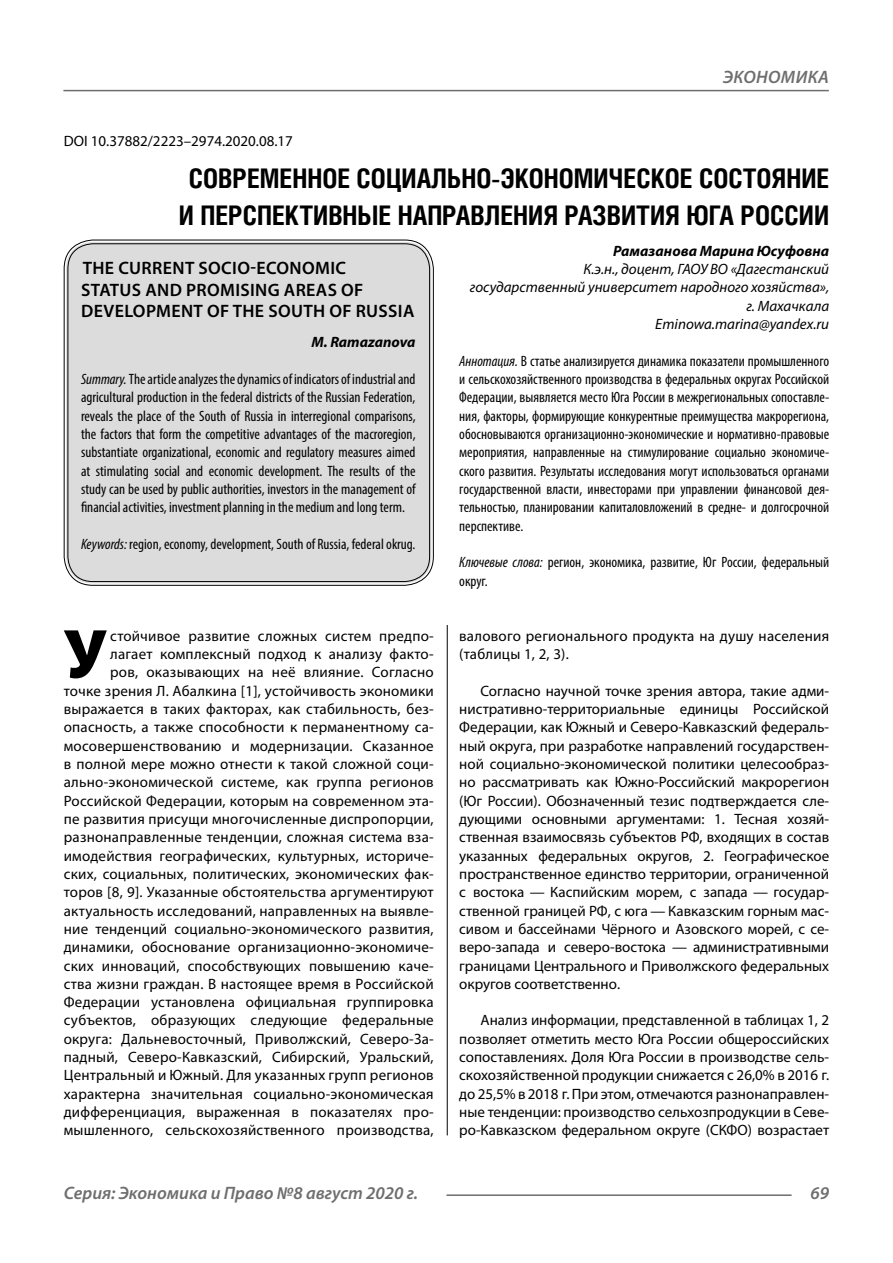
<style>
.page{position:relative;width:893px;height:1263px;background:#fff}
.page>*{position:absolute;margin:0;border:0;box-sizing:border-box;transform-origin:0 0}
.Bukvica{font:900 69.3px "Myriad Pro";color:#000}
.Header{font:700 27px/37.5px "Helios Cond C";color:#000;text-align:center}
.Header-eng{font:600 18px/21.6px "Myriad Pro";letter-spacing:.02em;color:#000}
.t1{font:italic 600 18px "Myriad Pro";color:#6e6e6e}
.Bukvica-2{font:15px/18.3px "Myriad Pro";letter-spacing:.015em;color:#000;text-align:right}
.Normal{font:15px/18.3px "Myriad Pro";color:#000;text-align:justify}
.Annotation-rus{font:condensed 15px/18.3px "Myriad Pro";color:#000;text-align:justify}
.Annotation-eng{font:condensed 15px/18.3px "Myriad Pro";color:#000;text-align:justify}
.Author-doc{font:italic 15px/18.3px "Myriad Pro";color:#000;text-align:right}
.DOI{font:15px "Myriad Pro";color:#000}
.Author{font:italic 700 15px "Myriad Pro";color:#000}
.Author-email{font:italic 15px "Myriad Pro";color:#000}
.Author-eng{font:italic 700 15px "Myriad Pro";color:#000}
.s1{font-style:italic}
</style>
<div class="page">
<hr style="left:447px;top:622px;width:1px;height:513px;background:#000">
<div style="left:43px;top:604px;width:786px;height:21px;background:#fff"></div>
<div style="left:66px;top:242px;width:365px;height:341px;background:#dcdcdc;border-radius:27px"></div>
<div style="left:68px;top:243px;width:362px;height:339px;border:1px solid #000;border-radius:25px"></div>
<hr style="left:63px;top:90px;width:766px;height:1px;background:#6e6e6e">
<hr style="left:446px;top:1194px;width:346px;height:2px;background:#6e6e6e">
<p class="t1" style="left:723px;top:66px;width:34px">Экономи</p>
<p class="t1" style="left:808px;top:66px;width:22px">ка</p>
<p class="DOI" style="left:64px;top:132px;width:231px">DOI 10.37882/2223–2974.2020.08.17</p>
<p class="Header" style="left:179px;top:159px;width:652px">СОВРЕМЕННОЕ СОЦИАЛЬНО-ЭКОНОМИЧЕСКОЕ СОСТОЯНИЕ<br>И ПЕРСПЕКТИВНЫЕ НАПРАВЛЕНИЯ РАЗВИТИЯ ЮГА РОССИИ</p>
<p class="Author" style="left:613px;top:241px;width:218px">Рамазанова Марина Юсуфовна</p>
<p class="Author-doc" style="left:470px;top:260px;width:361px">К.э.н., доцент, ГАОУ ВО «Дагестанский государственный университет народного хозяйства», г. Махачкала</p>
<p class="Author-email" style="left:655px;top:315px;width:175px">Eminowa.marina@yandex.ru</p>
<p class="Annotation-rus" style="left:459px;top:351px;width:371px"><span class="s1">Аннотация.</span> В статье анализируется динамика показатели промышленного и сельскохозяйственного производства в федеральных округах Российской Федерации, выявляется место Юга России в межрегиональных сопоставле&shy;ния, факторы, формирующие конкурентные преимущества макрорегиона, обосновываются организационно-экономические и нормативно-правовые мероприятия, направленные на стимулирование социально экономиче&shy;ского развития. Результаты исследования могут использоваться органами государственной власти, инвесторами при управлении финансовой дея&shy;тельностью, планировании капиталовложений в средне- и долгосрочной перспективе.</p>
<p class="Annotation-rus" style="left:459px;top:553px;width:371px"><span class="s1">Ключевые слова:</span> регион, экономика, развитие, Юг России, федеральный округ.</p>
<p class="Header-eng" style="left:81px;top:257px;width:335px">THE CURRENT SOCIO-ECONOMIC<br>STATUS AND PROMISING AREAS OF<br>DEVELOPMENT OF THE SOUTH OF RUSSIA</p>
<p class="Author-eng" style="left:311px;top:333px;width:106px">M. Ramazanova</p>
<p class="Annotation-eng" style="left:81px;top:370px;width:336px"><span class="s1">Summary.</span> The article analyzes the dynamics of indicators of industrial and agricultural production in the federal districts of the Russian Federation, reveals the place of the South of Russia in interregional comparisons, the factors that form the competitive advantages of the macroregion, substantiate organizational, economic and regulatory measures aimed at stimulating social and economic development. The results of the study can be used by public authorities, investors in the management of financial activities, investment planning in the medium and long term.</p>
<p class="Annotation-eng" style="left:81px;top:535px;width:336px"><span class="s1">Keywords:</span> region, economy, development, South of Russia, federal okrug.</p>
<p class="Bukvica" style="left:64px;top:608px;width:44px">У</p>
<p class="Bukvica-2" style="left:64px;top:626px;width:371px">стойчивое развитие сложных систем предпо-<br>лагает комплексный подход к анализу факто-<br>ров, оказывающих на неё влияние. Согласно<br>точке зрения Л. Абалкина [1], устойчивость экономики выражается в таких факторах, как стабильность, без&shy;опасность, а также способности к перманентному са&shy;мосовершенствованию и модернизации. Сказанное в полной мере можно отнести к такой сложной соци&shy;ально-экономической системе, как группа регионов Российской Федерации, которым на современном эта&shy;пе развития присущи многочисленные диспропорции, разнонаправленные тенденции, сложная система вза&shy;имодействия географических, культурных, историче&shy;ских, социальных, политических, экономических фак&shy;торов [8, 9]. Указанные обстоятельства аргументируют актуальность исследований, направленных на выявле&shy;ние тенденций социально-экономического развития, динамики, обоснование организационно-экономиче&shy;ских инноваций, способствующих повышению каче&shy;ства жизни граждан. В настоящее время в Российской Федерации установлена официальная группировка субъектов, образующих следующие федеральные округа: Дальневосточный, Приволжский, Северо-За&shy;падный, Северо-Кавказский, Сибирский, Уральский, Центральный и Южный. Для указанных групп регионов характерна значительная социально-экономическая дифференциация, выраженная в показателях про&shy;мышленного, сельскохозяйственного производства,</p>
<p class="Bukvica-2" style="left:459px;top:626px;width:371px;text-align:left">валового регионального продукта на душу населения (таблицы 1, 2, 3).</p>
<p class="Normal" style="left:459px;top:681px;width:371px;text-indent:21px">Согласно научной точке зрения автора, такие адми&shy;нистративно-территориальные единицы Российской Федерации, как Южный и Северо-Кавказский федераль&shy;ный округа, при разработке направлений государствен&shy;ной социально-экономической политики целесообраз&shy;но рассматривать как Южно-Российский макрорегион (Юг России). Обозначенный тезис подтверждается сле&shy;дующими основными аргументами: 1. Тесная хозяй&shy;ственная взаимосвязь субъектов РФ, входящих в состав указанных федеральных округов, 2. Географическое пространственное единство территории, ограниченной с востока — Каспийским морем, с запада — государ&shy;ственной границей РФ, с юга — Кавказским горным мас&shy;сивом и бассейнами Чёрного и Азовского морей, с се&shy;веро-запада и северо-востока — административными границами Центрального и Приволжского федеральных округов соответственно.</p>
<p class="Normal" style="left:459px;top:1011px;width:371px;text-indent:21px">Анализ информации, представленной в таблицах 1, 2 позволяет отметить место Юга России общероссийских сопоставлениях. Доля Юга России в производстве сель&shy;скохозяйственной продукции снижается с 26,0% в 2016 г. до 25,5% в 2018 г. При этом, отмечаются разнонаправлен&shy;ные тенденции: производство сельхозпродукции в Севе&shy;ро-Кавказском федеральном округе (СКФО) возрастает</p>
<p class="t1" style="left:64px;top:1182px;width:356px">Серия: Экономика и Право №8 август 2020 г.</p>
<p class="t1" style="left:810px;top:1182px;width:20px">69</p>
</div>
